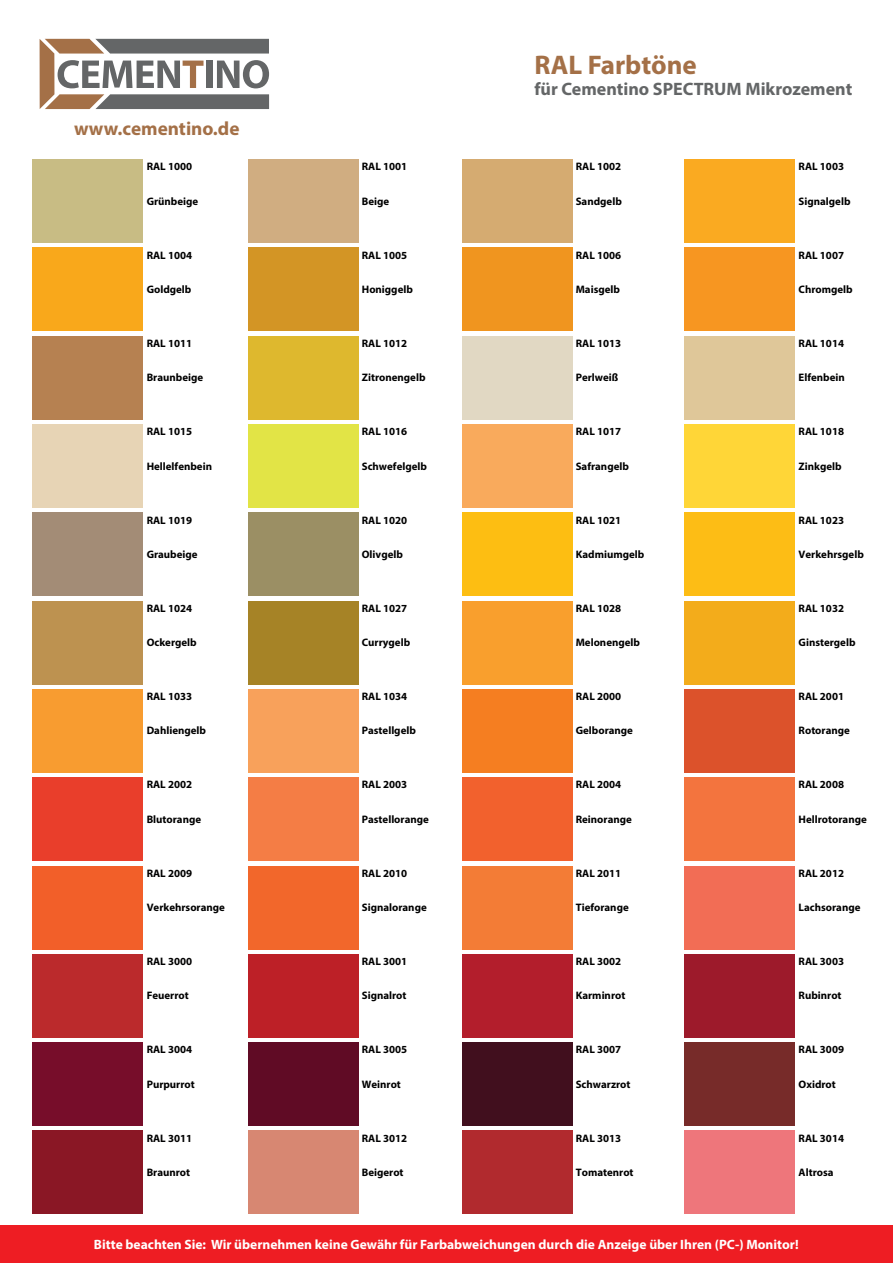
<style>
.page{position:relative;width:893px;height:1263px;background:#fff}
.page>*{position:absolute;margin:0;border:0;box-sizing:border-box;transform-origin:0 0}
.t1{font:700 27px "Myriad Pro";color:#a47047}
.t2{font:700 19.2px "Myriad Pro";color:#a47047}
.t3{font:700 18px "Myriad Pro";color:#646667}
.t4{font:700 13.5px "Myriad Pro";color:#fff}
.t5{font:700 10.8px "Myriad Pro";color:#000001}
</style>
<div class="page">
<div style="left:33px;top:159px;width:110px;height:84px;background:#c8bc84"></div>
<div style="left:248px;top:159px;width:111px;height:84px;background:#d0ad81"></div>
<div style="left:462px;top:159px;width:110px;height:84px;background:#d5ab71"></div>
<div style="left:684px;top:159px;width:111px;height:84px;background:#faaa21"></div>
<div style="left:33px;top:247px;width:110px;height:84px;background:#f9a81b"></div>
<div style="left:248px;top:247px;width:111px;height:84px;background:#d39525"></div>
<div style="left:462px;top:247px;width:110px;height:84px;background:#f0951f"></div>
<div style="left:684px;top:247px;width:111px;height:84px;background:#f79621"></div>
<div style="left:33px;top:336px;width:110px;height:84px;background:#b68151"></div>
<div style="left:248px;top:336px;width:111px;height:84px;background:#deb82e"></div>
<div style="left:462px;top:336px;width:110px;height:84px;background:#e1d8c3"></div>
<div style="left:684px;top:336px;width:111px;height:84px;background:#dfc799"></div>
<div style="left:33px;top:424px;width:110px;height:84px;background:#e7d4b5"></div>
<div style="left:248px;top:424px;width:111px;height:84px;background:#e2e446"></div>
<div style="left:462px;top:424px;width:110px;height:84px;background:#f9aa5c"></div>
<div style="left:684px;top:424px;width:111px;height:84px;background:#ffd637"></div>
<div style="left:33px;top:512px;width:110px;height:84px;background:#a38c76"></div>
<div style="left:248px;top:512px;width:111px;height:84px;background:#9b8f64"></div>
<div style="left:462px;top:512px;width:110px;height:84px;background:#fdbe12"></div>
<div style="left:684px;top:512px;width:111px;height:84px;background:#fdbd15"></div>
<div style="left:33px;top:601px;width:110px;height:84px;background:#bd9250"></div>
<div style="left:248px;top:601px;width:111px;height:84px;background:#a68326"></div>
<div style="left:462px;top:601px;width:110px;height:84px;background:#f99f2d"></div>
<div style="left:684px;top:601px;width:111px;height:84px;background:#f3ac1b"></div>
<div style="left:33px;top:689px;width:110px;height:84px;background:#f89c30"></div>
<div style="left:248px;top:689px;width:111px;height:84px;background:#f8a15b"></div>
<div style="left:462px;top:689px;width:110px;height:84px;background:#f57e21"></div>
<div style="left:684px;top:689px;width:111px;height:84px;background:#dc522b"></div>
<div style="left:33px;top:777px;width:110px;height:84px;background:#e93e2b"></div>
<div style="left:248px;top:777px;width:111px;height:84px;background:#f47d45"></div>
<div style="left:462px;top:777px;width:110px;height:84px;background:#f2612d"></div>
<div style="left:684px;top:777px;width:111px;height:84px;background:#f3743e"></div>
<div style="left:33px;top:865px;width:110px;height:84px;background:#f25f29"></div>
<div style="left:248px;top:865px;width:111px;height:84px;background:#f2672b"></div>
<div style="left:462px;top:865px;width:110px;height:84px;background:#f37c36"></div>
<div style="left:684px;top:865px;width:111px;height:84px;background:#f26d55"></div>
<div style="left:33px;top:954px;width:110px;height:84px;background:#bb2a2c"></div>
<div style="left:248px;top:954px;width:111px;height:84px;background:#bd2027"></div>
<div style="left:462px;top:954px;width:110px;height:84px;background:#b31e2c"></div>
<div style="left:684px;top:954px;width:111px;height:84px;background:#9d1a2b"></div>
<div style="left:33px;top:1042px;width:110px;height:84px;background:#770d2a"></div>
<div style="left:248px;top:1042px;width:111px;height:84px;background:#600b25"></div>
<div style="left:462px;top:1042px;width:110px;height:84px;background:#410f1e"></div>
<div style="left:684px;top:1042px;width:111px;height:84px;background:#772b29"></div>
<div style="left:33px;top:1130px;width:110px;height:84px;background:#8a1725"></div>
<div style="left:248px;top:1130px;width:111px;height:84px;background:#d78772"></div>
<div style="left:462px;top:1130px;width:110px;height:84px;background:#b12a2e"></div>
<div style="left:684px;top:1130px;width:111px;height:84px;background:#ee767b"></div>
<div style="left:0;top:1226px;width:893px;height:37px;background:#ee1d23"></div>
<svg style="left:40px;top:39px;width:229px;height:70px"></svg>
<h2 class="t2" style="left:74px;top:116px;width:167px">www.cementino.de</h2>
<p class="t5" style="left:147px;top:160px;width:47px">RAL 1000</p>
<p class="t5" style="left:147px;top:194px;width:53px">Grünbeige</p>
<p class="t5" style="left:147px;top:248px;width:47px">RAL 1004</p>
<p class="t5" style="left:147px;top:282px;width:46px">Goldgelb</p>
<p class="t5" style="left:147px;top:336px;width:47px">RAL 1011</p>
<p class="t5" style="left:147px;top:371px;width:58px">Braunbeige</p>
<p class="t5" style="left:147px;top:424px;width:47px">RAL 1015</p>
<p class="t5" style="left:147px;top:459px;width:67px">Hellelfenbein</p>
<p class="t5" style="left:147px;top:513px;width:47px">RAL 1019</p>
<p class="t5" style="left:147px;top:547px;width:52px">Graubeige</p>
<p class="t5" style="left:147px;top:601px;width:47px">RAL 1024</p>
<p class="t5" style="left:147px;top:635px;width:52px">Ockergelb</p>
<p class="t5" style="left:147px;top:689px;width:47px">RAL 1033</p>
<p class="t5" style="left:147px;top:724px;width:61px">Dahliengelb</p>
<p class="t5" style="left:147px;top:778px;width:47px">RAL 2002</p>
<p class="t5" style="left:147px;top:812px;width:56px">Blutorange</p>
<p class="t5" style="left:147px;top:866px;width:47px">RAL 2009</p>
<p class="t5" style="left:147px;top:900px;width:80px">Verkehrsorange</p>
<p class="t5" style="left:147px;top:954px;width:47px">RAL 3000</p>
<p class="t5" style="left:147px;top:988px;width:44px">Feuerrot</p>
<p class="t5" style="left:147px;top:1042px;width:47px">RAL 3004</p>
<p class="t5" style="left:147px;top:1077px;width:50px">Purpurrot</p>
<p class="t5" style="left:147px;top:1131px;width:47px">RAL 3011</p>
<p class="t5" style="left:147px;top:1165px;width:45px">Braunrot</p>
<p class="t5" style="left:362px;top:160px;width:47px">RAL 1001</p>
<p class="t5" style="left:362px;top:194px;width:29px">Beige</p>
<p class="t5" style="left:362px;top:248px;width:47px">RAL 1005</p>
<p class="t5" style="left:362px;top:282px;width:53px">Honiggelb</p>
<p class="t5" style="left:362px;top:336px;width:47px">RAL 1012</p>
<p class="t5" style="left:362px;top:371px;width:65px">Zitronengelb</p>
<p class="t5" style="left:362px;top:424px;width:47px">RAL 1016</p>
<p class="t5" style="left:362px;top:459px;width:67px">Schwefelgelb</p>
<p class="t5" style="left:362px;top:513px;width:47px">RAL 1020</p>
<p class="t5" style="left:362px;top:547px;width:43px">Olivgelb</p>
<p class="t5" style="left:362px;top:601px;width:47px">RAL 1027</p>
<p class="t5" style="left:362px;top:635px;width:50px">Currygelb</p>
<p class="t5" style="left:362px;top:689px;width:47px">RAL 1034</p>
<p class="t5" style="left:362px;top:724px;width:56px">Pastellgelb</p>
<p class="t5" style="left:362px;top:778px;width:47px">RAL 2003</p>
<p class="t5" style="left:362px;top:812px;width:69px">Pastellorange</p>
<p class="t5" style="left:362px;top:866px;width:47px">RAL 2010</p>
<p class="t5" style="left:362px;top:900px;width:66px">Signalorange</p>
<p class="t5" style="left:362px;top:954px;width:47px">RAL 3001</p>
<p class="t5" style="left:362px;top:988px;width:46px">Signalrot</p>
<p class="t5" style="left:362px;top:1042px;width:47px">RAL 3005</p>
<p class="t5" style="left:362px;top:1077px;width:41px">Weinrot</p>
<p class="t5" style="left:362px;top:1131px;width:47px">RAL 3012</p>
<p class="t5" style="left:362px;top:1165px;width:43px">Beigerot</p>
<h1 class="t1" style="left:534px;top:47px;width:164px">RAL Farbtöne</h1>
<h3 class="t3" style="left:534px;top:77px;width:319px">für Cementino SPECTRUM Mikrozement</h3>
<p class="t5" style="left:576px;top:160px;width:47px">RAL 1002</p>
<p class="t5" style="left:576px;top:194px;width:48px">Sandgelb</p>
<p class="t5" style="left:576px;top:248px;width:47px">RAL 1006</p>
<p class="t5" style="left:576px;top:282px;width:46px">Maisgelb</p>
<p class="t5" style="left:576px;top:336px;width:47px">RAL 1013</p>
<p class="t5" style="left:576px;top:371px;width:44px">Perlweiß</p>
<p class="t5" style="left:576px;top:424px;width:47px">RAL 1017</p>
<p class="t5" style="left:576px;top:459px;width:55px">Safrangelb</p>
<p class="t5" style="left:576px;top:513px;width:47px">RAL 1021</p>
<p class="t5" style="left:576px;top:547px;width:70px">Kadmiumgelb</p>
<p class="t5" style="left:576px;top:601px;width:47px">RAL 1028</p>
<p class="t5" style="left:576px;top:635px;width:66px">Melonengelb</p>
<p class="t5" style="left:576px;top:689px;width:47px">RAL 2000</p>
<p class="t5" style="left:576px;top:724px;width:59px">Gelborange</p>
<p class="t5" style="left:576px;top:778px;width:47px">RAL 2004</p>
<p class="t5" style="left:576px;top:812px;width:58px">Reinorange</p>
<p class="t5" style="left:576px;top:866px;width:47px">RAL 2011</p>
<p class="t5" style="left:576px;top:900px;width:54px">Tieforange</p>
<p class="t5" style="left:576px;top:954px;width:47px">RAL 3002</p>
<p class="t5" style="left:576px;top:988px;width:51px">Karminrot</p>
<p class="t5" style="left:576px;top:1042px;width:47px">RAL 3007</p>
<p class="t5" style="left:576px;top:1077px;width:56px">Schwarzrot</p>
<p class="t5" style="left:576px;top:1131px;width:47px">RAL 3013</p>
<p class="t5" style="left:576px;top:1165px;width:59px">Tomatenrot</p>
<p class="t5" style="left:799px;top:160px;width:47px">RAL 1003</p>
<p class="t5" style="left:799px;top:194px;width:53px">Signalgelb</p>
<p class="t5" style="left:799px;top:248px;width:47px">RAL 1007</p>
<p class="t5" style="left:799px;top:282px;width:56px">Chromgelb</p>
<p class="t5" style="left:799px;top:336px;width:47px">RAL 1014</p>
<p class="t5" style="left:799px;top:371px;width:48px">Elfenbein</p>
<p class="t5" style="left:799px;top:424px;width:47px">RAL 1018</p>
<p class="t5" style="left:799px;top:459px;width:45px">Zinkgelb</p>
<p class="t5" style="left:799px;top:513px;width:47px">RAL 1023</p>
<p class="t5" style="left:799px;top:547px;width:67px">Verkehrsgelb</p>
<p class="t5" style="left:799px;top:601px;width:47px">RAL 1032</p>
<p class="t5" style="left:799px;top:635px;width:58px">Ginstergelb</p>
<p class="t5" style="left:799px;top:689px;width:47px">RAL 2001</p>
<p class="t5" style="left:799px;top:724px;width:53px">Rotorange</p>
<p class="t5" style="left:799px;top:778px;width:47px">RAL 2008</p>
<p class="t5" style="left:799px;top:812px;width:70px">Hellrotorange</p>
<p class="t5" style="left:799px;top:866px;width:47px">RAL 2012</p>
<p class="t5" style="left:799px;top:900px;width:63px">Lachsorange</p>
<p class="t5" style="left:799px;top:954px;width:47px">RAL 3003</p>
<p class="t5" style="left:799px;top:988px;width:45px">Rubinrot</p>
<p class="t5" style="left:799px;top:1042px;width:47px">RAL 3009</p>
<p class="t5" style="left:799px;top:1077px;width:39px">Oxidrot</p>
<p class="t5" style="left:799px;top:1131px;width:47px">RAL 3014</p>
<p class="t5" style="left:799px;top:1165px;width:36px">Altrosa</p>
<p class="t4" style="left:94px;top:1236px;width:706px">Bitte beachten Sie: Wir übernehmen keine Gewähr für Farbabweichungen durch die Anzeige über Ihren (PC-) Monitor!</p>
</div>
